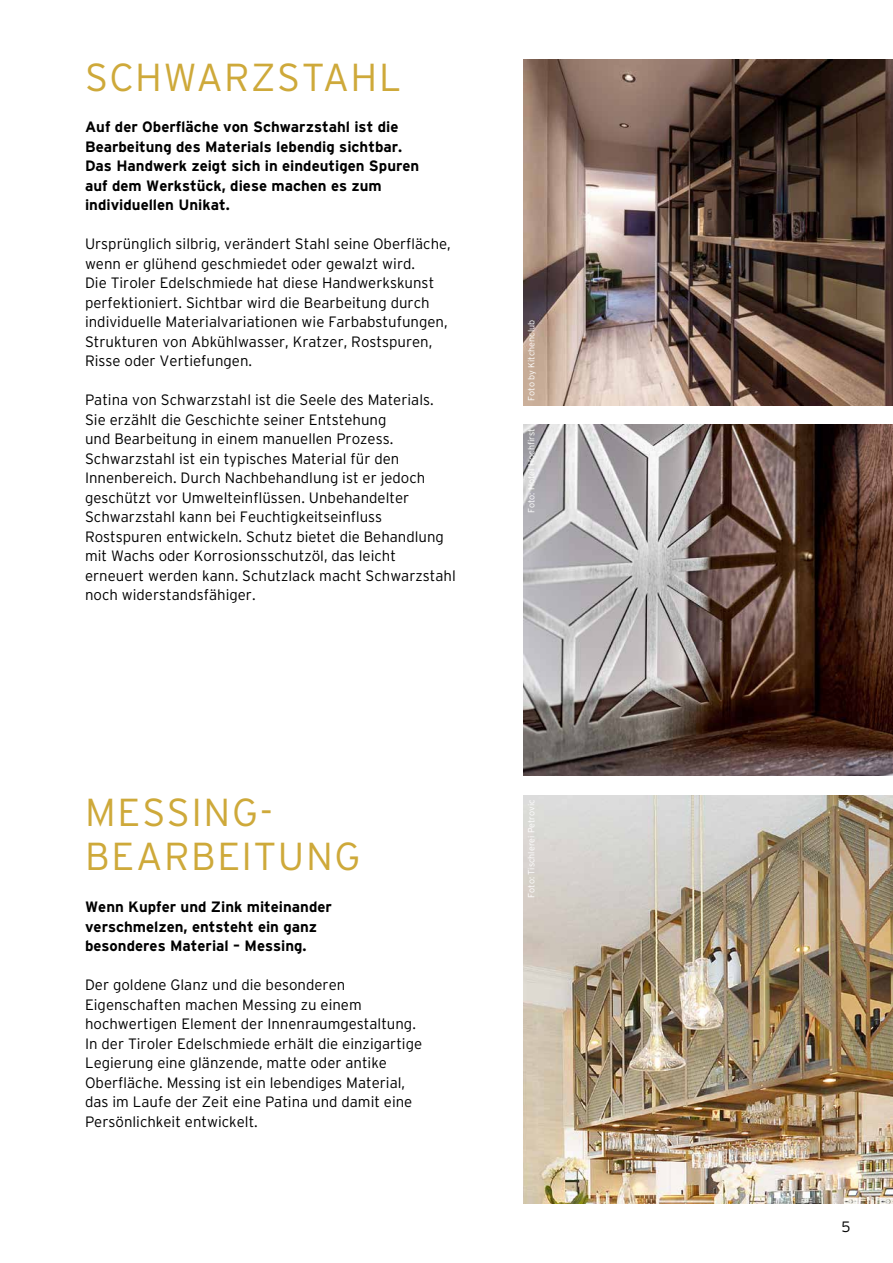
<style>
.page{position:relative;width:893px;height:1263px;background:#fff}
.page>*{position:absolute;margin:0;border:0;box-sizing:border-box;transform-origin:0 0}
.t1{font:300 39px/43.5px "Interstate";letter-spacing:.04em;color:#cea93a}
.t2{font:300 15px/19.5px "Interstate";color:#000}
.t3{font:700 15px/19.5px "Interstate";color:#000}
.t4{font:300 9px "Interstate";color:#fff}
</style>
<div class="page">
<img style="left:523px;top:60px;width:370px;height:345px">
<img style="left:523px;top:795px;width:370px;height:408px">
<img style="left:523px;top:424px;width:370px;height:352px">
<h1 class="t1" style="left:85px;top:55px;width:318px">SCHWARZSTAHL</h1>
<p class="t3" style="left:85px;top:117px;width:336px">Auf der Oberfläche von Schwarzstahl ist die Bearbeitung des Materials lebendig sichtbar.<br>Das Handwerk zeigt sich in eindeutigen Spuren auf dem Werkstück, diese machen es zum individuellen Unikat.</p>
<p class="t2" style="left:85px;top:234px;width:367px">Ursprünglich silbrig, verändert Stahl seine Oberfläche, wenn er glühend geschmiedet oder gewalzt wird.<br>Die Tiroler Edelschmiede hat diese Handwerkskunst perfektioniert. Sichtbar wird die Bearbeitung durch individuelle Materialvariationen wie Farbabstufungen, Strukturen von Abkühlwasser, Kratzer, Rostspuren, Risse oder Vertiefungen.</p>
<p class="t2" style="left:85px;top:390px;width:372px">Patina von Schwarzstahl ist die Seele des Materials.<br>Sie erzählt die Geschichte seiner Entstehung<br>und Bearbeitung in einem manuellen Prozess.<br>Schwarzstahl ist ein typisches Material für den Innenbereich. Durch Nachbehandlung ist er jedoch geschützt vor Umwelteinflüssen. Unbehandelter Schwarzstahl kann bei Feuchtigkeitseinfluss Rostspuren entwickeln. Schutz bietet die Behandlung mit Wachs oder Korrosionsschutzöl, das leicht erneuert werden kann. Schutzlack macht Schwarzstahl noch widerstandsfähiger.</p>
<p class="t4" style="left:526px;top:401px;width:82px;rotate:-90deg">Foto by Kitchenclub</p>
<p class="t4" style="left:526px;top:513px;width:86px;rotate:-90deg">Foto: Hotel Hochfirst</p>
<h1 class="t1" style="left:85px;top:790px;width:277px">MESSING-<br>BEARBEITUNG</h1>
<p class="t3" style="left:85px;top:897px;width:248px">Wenn Kupfer und Zink miteinander verschmelzen, entsteht ein ganz besonderes Material – Messing.</p>
<p class="t2" style="left:85px;top:975px;width:339px">Der goldene Glanz und die besonderen Eigenschaften machen Messing zu einem hochwertigen Element der Innenraumgestaltung.<br>In der Tiroler Edelschmiede erhält die einzigartige Legierung eine glänzende, matte oder antike Oberfläche. Messing ist ein lebendiges Material, das im Laufe der Zeit eine Patina und damit eine Persönlichkeit entwickelt.</p>
<p class="t4" style="left:526px;top:898px;width:100px;rotate:-90deg">Foto: Tischlerei Petrovic</p>
<p class="t2" style="left:841px;top:1217px;width:11px">5</p>
</div>
